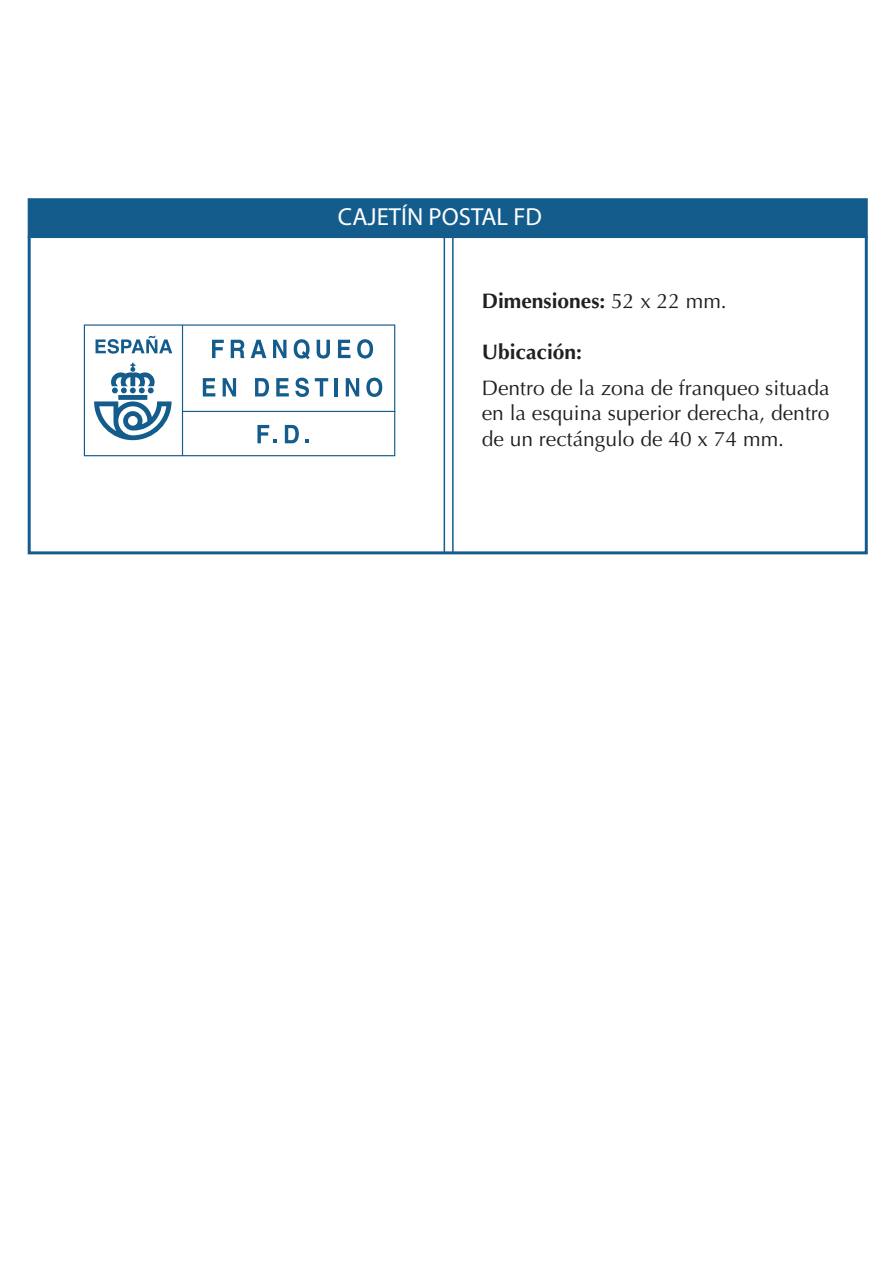
<style>
.page{position:relative;width:893px;height:1263px;background:#fff}
.page>*{position:absolute;margin:0;border:0;box-sizing:border-box;transform-origin:0 0}
.t1{font:24.75px "Myriad";color:#fff}
.t2{font:21px/25.5px "Optima";color:#231f20;text-align:justify}
.t3{font:700 21px "Optima";color:#231f20}
.s1{font-weight:400}
</style>
<div class="page">
<div style="left:84px;top:324px;width:311px;height:132px;border:1px solid #145c8c"></div>
<svg style="left:96px;top:336px;width:76px;height:18px"></svg>
<hr style="left:182px;top:325px;width:1px;height:131px;background:#145c8c">
<hr style="left:183px;top:411px;width:212px;height:1px;background:#145c8c">
<svg style="left:94px;top:363px;width:78px;height:77px"></svg>
<svg style="left:212px;top:340px;width:12px;height:18px"></svg>
<svg style="left:231px;top:340px;width:14px;height:18px"></svg>
<svg style="left:251px;top:340px;width:15px;height:18px"></svg>
<svg style="left:273px;top:340px;width:13px;height:18px"></svg>
<svg style="left:294px;top:339px;width:16px;height:20px"></svg>
<svg style="left:317px;top:340px;width:13px;height:19px"></svg>
<svg style="left:338px;top:340px;width:12px;height:18px"></svg>
<svg style="left:357px;top:339px;width:16px;height:20px"></svg>
<svg style="left:203px;top:378px;width:12px;height:18px"></svg>
<svg style="left:223px;top:378px;width:13px;height:18px"></svg>
<svg style="left:255px;top:378px;width:14px;height:18px"></svg>
<svg style="left:276px;top:378px;width:13px;height:18px"></svg>
<svg style="left:295px;top:378px;width:14px;height:19px"></svg>
<svg style="left:315px;top:378px;width:13px;height:18px"></svg>
<hr style="left:335px;top:378px;width:3px;height:18px;background:#145c8c">
<svg style="left:346px;top:378px;width:13px;height:18px"></svg>
<svg style="left:366px;top:378px;width:16px;height:19px"></svg>
<svg style="left:257px;top:425px;width:20px;height:18px"></svg>
<svg style="left:285px;top:425px;width:14px;height:18px"></svg>
<svg style="left:305px;top:440px;width:4px;height:3px"></svg>
<div style="left:28px;top:198px;width:840px;height:40px;background:#145c8c;border:3px solid #145c8c"></div>
<div style="left:28px;top:235px;width:840px;height:319px;border:3px solid #145c8c"></div>
<hr style="left:452px;top:237px;width:2px;height:316px;background:#145c8c">
<hr style="left:444px;top:237px;width:1px;height:316px;background:#145c8c">
<p class="t1" style="left:338px;top:205px;width:206px">CAJETÍN POSTAL FD</p>
<p class="t3" style="left:482px;top:289px;width:247px">Dimensiones: <span class="s1">52 x 22 mm.</span></p>
<p class="t3" style="left:482px;top:340px;width:102px">Ubicación:</p>
<p class="t2" style="left:482px;top:375px;width:349px">Dentro de la zona de franqueo situada en la esquina superior derecha, dentro de un rectángulo de 40 x 74 mm.</p>
</div>
